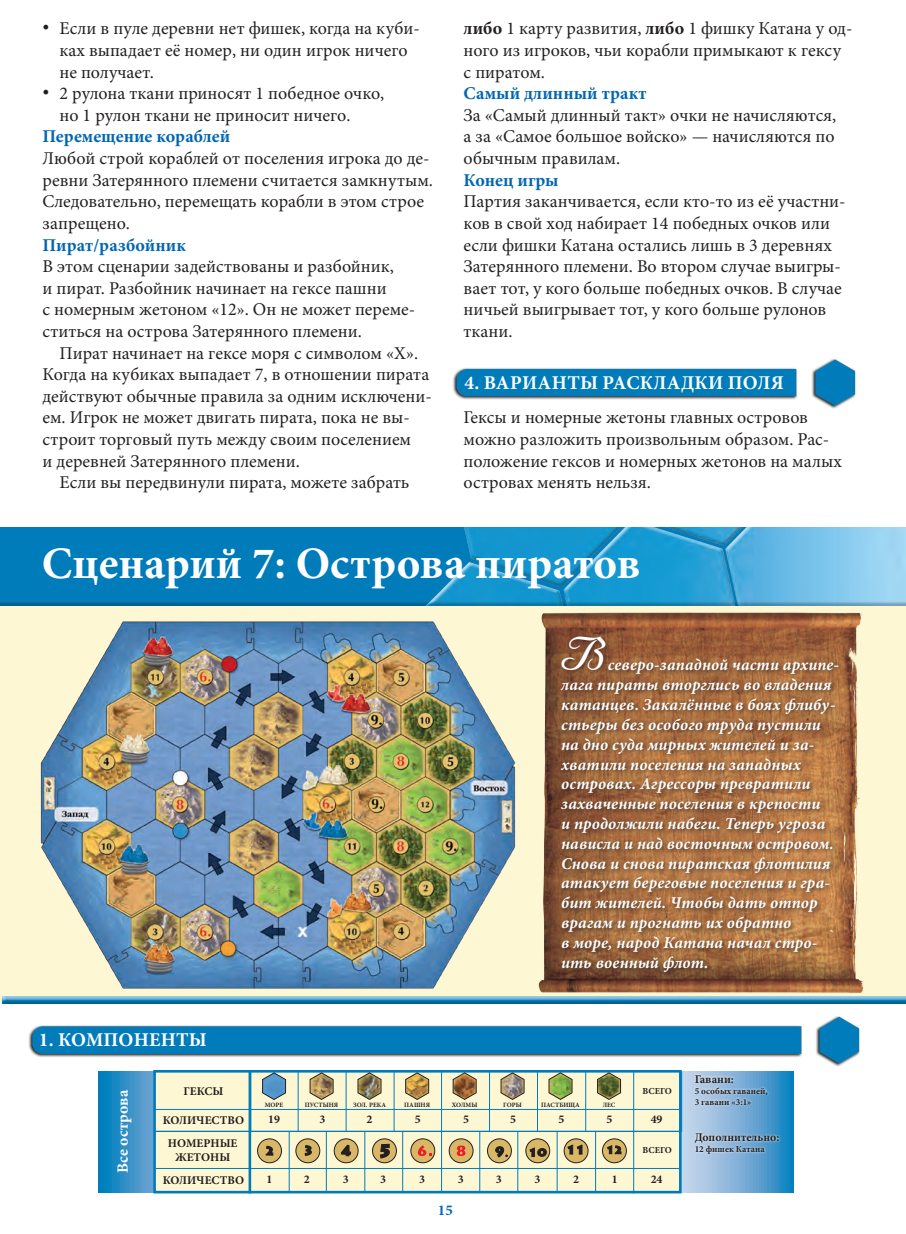
<style>
.page{position:relative;width:906px;height:1234px;background:#fff}
.page>*{position:absolute;margin:0;border:0;box-sizing:border-box;transform-origin:0 0}
.t1{font:700 45px "Minion Pro";color:#fff}
.t2{font:500 42px "Mon Amour One";color:#fff}
.t3{font:700 19.5px "Minion Pro";letter-spacing:.01em;color:#fff}
.t4{font:18px/21.6px "Minion Pro";color:#231f20}
.t5{font:700 18px "Minion Pro";color:#0166b3}
.t6{font:italic 700 16.5px/19.8px "Minion Pro";letter-spacing:.01em;color:#fff}
.t7{font:700 15.75px "Minion Pro";letter-spacing:.015em;color:#fff}
.t8{font:700 15px "Minion Pro";color:#0166b3}
.t9{font:700 11.85px/14.1px "Minion Pro";color:#231f20;text-align:center}
.t10{font:700 9.15px/10.9px "Minion Pro";color:#231f20}
.t11{font:700 6.6px "Minion Pro";color:#231f20}
.s1{font-weight:700}
</style>
<div class="page">
<div style="left:0;top:512px;width:906px;height:488px;background:#fef7d4"></div>
<img style="left:0;top:605px;width:516px;height:384px">
<img style="left:538px;top:612px;width:326px;height:381px">
<div style="left:558px;top:633px;width:286px;height:343px;background:#231f20;opacity:.7"></div>
<div style="left:0;top:515px;width:902px;height:90px;background:#007cbb"></div>
<div style="left:424px;top:516px;width:482px;height:90px;background:#231f20;opacity:.3"></div>
<div style="left:0;top:995px;width:906px;height:9px;background:#231f20;opacity:.3"></div>
<div style="left:0;top:498px;width:906px;height:29px;background:#fff"></div>
<img style="left:453px;top:359px;width:403px;height:50px">
<img style="left:12px;top:995px;width:867px;height:87px">
<svg style="left:98px;top:1070px;width:695px;height:121px;background:#4499cb"></svg>
<div style="left:155px;top:1070px;width:525px;height:121px;background:#fef7d4"></div>
<div style="left:153px;top:1069px;width:528px;height:124px;border:3px solid #007cbb"></div>
<hr style="left:154px;top:1130px;width:526px;height:1px;background:#007cbb">
<hr style="left:155px;top:1108px;width:526px;height:1px;background:#007cbb">
<hr style="left:298px;top:1070px;width:1px;height:61px;background:#007cbb">
<hr style="left:289px;top:1130px;width:1px;height:61px;background:#007cbb">
<hr style="left:326px;top:1130px;width:1px;height:61px;background:#007cbb">
<hr style="left:364px;top:1130px;width:1px;height:61px;background:#007cbb">
<hr style="left:402px;top:1130px;width:1px;height:61px;background:#007cbb">
<hr style="left:441px;top:1130px;width:1px;height:61px;background:#007cbb">
<hr style="left:479px;top:1130px;width:1px;height:61px;background:#007cbb">
<hr style="left:517px;top:1130px;width:1px;height:61px;background:#007cbb">
<hr style="left:557px;top:1130px;width:1px;height:61px;background:#007cbb">
<hr style="left:595px;top:1130px;width:1px;height:61px;background:#007cbb">
<hr style="left:346px;top:1070px;width:1px;height:61px;background:#007cbb">
<hr style="left:394px;top:1070px;width:1px;height:60px;background:#007cbb">
<hr style="left:441px;top:1070px;width:1px;height:61px;background:#007cbb">
<hr style="left:489px;top:1070px;width:1px;height:61px;background:#007cbb">
<hr style="left:537px;top:1070px;width:1px;height:61px;background:#007cbb">
<hr style="left:585px;top:1070px;width:1px;height:61px;background:#007cbb">
<hr style="left:633px;top:1070px;width:1px;height:123px;background:#007cbb">
<hr style="left:681px;top:1070px;width:1px;height:61px;background:#007cbb">
<hr style="left:155px;top:1167px;width:526px;height:1px;background:#007cbb">
<hr style="left:248px;top:1070px;width:3px;height:123px;background:#007cbb">
<svg style="left:487px;top:1138px;width:24px;height:24px"></svg>
<div style="left:487px;top:1138px;width:24px;height:24px;border:1px solid #231f20;border-radius:50%"></div>
<svg style="left:449px;top:1138px;width:24px;height:24px"></svg>
<div style="left:449px;top:1138px;width:24px;height:24px;border:1px solid #231f20;border-radius:50%"></div>
<svg style="left:411px;top:1138px;width:24px;height:24px"></svg>
<div style="left:411px;top:1138px;width:24px;height:24px;border:1px solid #231f20;border-radius:50%"></div>
<svg style="left:372px;top:1138px;width:24px;height:24px"></svg>
<div style="left:372px;top:1138px;width:24px;height:24px;border:1px solid #231f20;border-radius:50%"></div>
<svg style="left:334px;top:1138px;width:24px;height:24px"></svg>
<div style="left:334px;top:1138px;width:24px;height:24px;border:1px solid #231f20;border-radius:50%"></div>
<svg style="left:296px;top:1138px;width:24px;height:24px"></svg>
<div style="left:296px;top:1138px;width:24px;height:24px;border:1px solid #231f20;border-radius:50%"></div>
<svg style="left:526px;top:1138px;width:24px;height:24px"></svg>
<div style="left:525px;top:1138px;width:25px;height:24px;border:1px solid #231f20;border-radius:50%"></div>
<svg style="left:257px;top:1140px;width:24px;height:22px"></svg>
<div style="left:257px;top:1138px;width:25px;height:24px;border:1px solid #231f20;border-radius:50%"></div>
<svg style="left:564px;top:1138px;width:24px;height:24px"></svg>
<div style="left:564px;top:1138px;width:24px;height:24px;border:1px solid #231f20;border-radius:50%"></div>
<svg style="left:602px;top:1138px;width:24px;height:24px"></svg>
<div style="left:602px;top:1138px;width:24px;height:24px;border:1px solid #231f20;border-radius:50%"></div>
<svg style="left:453px;top:1072px;width:23px;height:27px"></svg>
<svg style="left:310px;top:1072px;width:23px;height:27px"></svg>
<svg style="left:358px;top:1072px;width:23px;height:27px"></svg>
<svg style="left:501px;top:1072px;width:23px;height:27px"></svg>
<svg style="left:548px;top:1072px;width:24px;height:27px"></svg>
<svg style="left:262px;top:1072px;width:24px;height:27px"></svg>
<svg style="left:405px;top:1072px;width:24px;height:27px"></svg>
<svg style="left:597px;top:1072px;width:24px;height:27px"></svg>
<img style="left:691px;top:1069px;width:101px;height:124px">
<p class="t4" style="left:60px;top:18px;width:362px;text-indent:-17px">• Если в пуле деревни нет фишек, когда на куби&shy;ках выпадает её номер, ни один игрок ничего не получает.</p>
<p class="t4" style="left:60px;top:83px;width:326px;text-indent:-17px">• 2 рулона ткани приносят 1 победное очко, но 1 рулон ткани не приносит ничего.</p>
<p class="t5" style="left:43px;top:124px;width:189px">Перемещение кораблей</p>
<p class="t4" style="left:43px;top:147px;width:392px">Любой строй кораблей от поселения игрока до де&shy;ревни Затерянного племени считается замкнутым.<br>Следовательно, перемещать корабли в этом строе запрещено.</p>
<p class="t5" style="left:43px;top:232px;width:145px">Пират/разбойник</p>
<p class="t4" style="left:43px;top:255px;width:374px">В этом сценарии задействованы и разбойник,<br>и пират. Разбойник начинает на гексе пашни<br>с номерным жетоном «12». Он не может переме&shy;ститься на острова Затерянного племени.</p>
<p class="t4" style="left:43px;top:342px;width:391px;text-indent:17px">Пират начинает на гексе моря с символом «Х».<br>Когда на кубиках выпадает 7, в отношении пирата действуют обычные правила за одним исключени&shy;ем. Игрок не может двигать пирата, пока не вы&shy;строит торговый путь между своим поселением<br>и деревней Затерянного племени.</p>
<p class="t4" style="left:60px;top:471px;width:351px">Если вы передвинули пирата, можете забрать</p>
<p class="t4" style="left:463px;top:18px;width:390px"><span class="s1">либо</span> 1 карту развития, <span class="s1">либо</span> 1 фишку Катана у од&shy;ного из игроков, чьи корабли примыкают к гексу с пиратом.</p>
<p class="t5" style="left:463px;top:81px;width:184px">Самый длинный тракт</p>
<p class="t4" style="left:463px;top:104px;width:374px;text-align:justify">За «Самый длинный такт» очки не начисляются, а за «Самое большое войско» — начисляются по обычным правилам.</p>
<p class="t5" style="left:463px;top:167px;width:97px">Конец игры</p>
<p class="t4" style="left:463px;top:191px;width:383px">Партия заканчивается, если кто-то из её участни&shy;ков в свой ход набирает 14 победных очков или если фишки Катана остались лишь в 3 деревнях Затерянного племени. Во втором случае выигры&shy;вает тот, у кого больше победных очков. В случае ничьей выигрывает тот, у кого больше рулонов ткани.</p>
<p class="t3" style="left:464px;top:368px;width:321px">4. ВАРИАНТЫ РАСКЛАДКИ ПОЛЯ</p>
<p class="t4" style="left:463px;top:407px;width:380px">Гексы и номерные жетоны главных островов можно разложить произвольным образом. Рас&shy;положение гексов и номерных жетонов на малых островах менять нельзя.</p>
<p class="t1" style="left:42px;top:531px;width:600px">Сценарий 7: Острова пиратов</p>
<p class="t2" style="left:561px;top:626px;width:44px">В</p>
<p class="t6" style="left:561px;top:655px;width:279px;text-indent:47px">северо-западной части архипе&shy;лага пираты вторглись во владения катанцев. Закалённые в боях флибу&shy;стьеры без особого труда пустили на дно суда мирных жителей и за&shy;хватили поселения на западных островах. Агрессоры превратили захваченные поселения в крепости<br>и продолжили набеги. Теперь угроза нависла и над восточным островом.<br>Снова и снова пиратская флотилия атакует береговые поселения и гра&shy;бит жителей. Чтобы дать отпор врагам и прогнать их обратно<br>в море, народ Катана начал стро&shy;ить военный флот.</p>
<p class="t3" style="left:39px;top:1025px;width:169px">1. КОМПОНЕНТЫ</p>
<p class="t7" style="left:112px;top:1172px;width:84px;rotate:-90deg">Все острова</p>
<p class="t9" style="left:184px;top:1084px;width:41px">ГЕКСЫ</p>
<p class="t9" style="left:163px;top:1112px;width:83px">КОЛИЧЕСТВО</p>
<p class="t9" style="left:168px;top:1135px;width:71px">НОМЕРНЫЕ<br>ЖЕТОНЫ</p>
<p class="t9" style="left:163px;top:1172px;width:83px">КОЛИЧЕСТВО</p>
<p class="t11" style="left:265px;top:1099px;width:20px">МОРЕ</p>
<p class="t11" style="left:305px;top:1099px;width:35px">ПУСТЫНЯ</p>
<p class="t11" style="left:353px;top:1099px;width:34px">ЗОЛ. РЕКА</p>
<p class="t11" style="left:404px;top:1099px;width:27px">ПАШНЯ</p>
<p class="t11" style="left:452px;top:1099px;width:27px">ХОЛМЫ</p>
<p class="t11" style="left:503px;top:1099px;width:20px">ГОРЫ</p>
<p class="t11" style="left:541px;top:1099px;width:40px">ПАСТБИЩА</p>
<p class="t11" style="left:603px;top:1099px;width:14px">ЛЕС</p>
<p class="t10" style="left:642px;top:1085px;width:31px">ВСЕГО</p>
<p class="t9" style="left:268px;top:1111px;width:13px">19</p>
<p class="t9" style="left:319px;top:1111px;width:7px">3</p>
<p class="t9" style="left:366px;top:1111px;width:7px">2</p>
<p class="t9" style="left:415px;top:1111px;width:7px">5</p>
<p class="t9" style="left:463px;top:1111px;width:7px">5</p>
<p class="t9" style="left:510px;top:1111px;width:7px">5</p>
<p class="t9" style="left:558px;top:1111px;width:7px">5</p>
<p class="t9" style="left:606px;top:1111px;width:7px">5</p>
<p class="t9" style="left:650px;top:1111px;width:13px">49</p>
<p class="t10" style="left:642px;top:1144px;width:31px">ВСЕГО</p>
<p class="t9" style="left:266px;top:1171px;width:7px">1</p>
<p class="t9" style="left:304px;top:1171px;width:7px">2</p>
<p class="t9" style="left:343px;top:1171px;width:7px">3</p>
<p class="t9" style="left:419px;top:1171px;width:7px">3</p>
<p class="t9" style="left:380px;top:1171px;width:7px">3</p>
<p class="t9" style="left:458px;top:1171px;width:7px">3</p>
<p class="t9" style="left:496px;top:1171px;width:7px">3</p>
<p class="t9" style="left:534px;top:1171px;width:7px">3</p>
<p class="t9" style="left:612px;top:1171px;width:7px">1</p>
<p class="t9" style="left:573px;top:1171px;width:7px">2</p>
<p class="t9" style="left:650px;top:1171px;width:13px">24</p>
<p class="t8" style="left:438px;top:1199px;width:16px">15</p>
<p class="t9" style="left:694px;top:1071px;width:41px">Гавани:</p>
<p class="t10" style="left:694px;top:1084px;width:75px">5 особых гаваней,<br>3 гавани «3:1»</p>
<p class="t9" style="left:694px;top:1129px;width:86px">Дополнительно:</p>
<p class="t10" style="left:694px;top:1143px;width:71px">12 фишек Катана</p>
</div>
